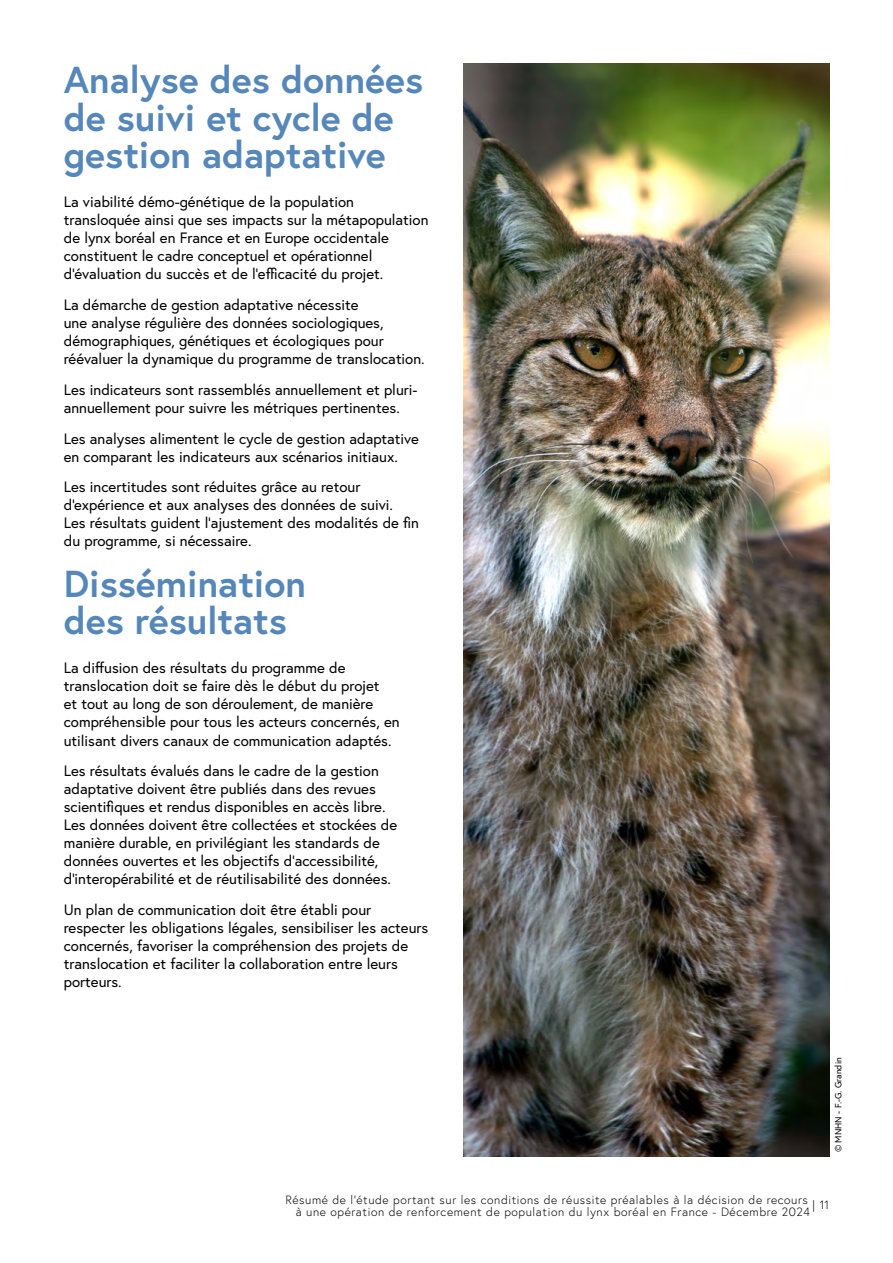
<style>
.page{position:relative;width:893px;height:1263px;background:#fff}
.page>*{position:absolute;margin:0;border:0;box-sizing:border-box;transform-origin:0 0}
.t1{font:700 37.5px/37.5px "Europa";color:#5687ba}
.t2{font:15px/18px "Europa";color:#000}
.t3{font:300 12px/12px "Europa";letter-spacing:.05em;color:#000}
.t4{font:9px "Europa";color:#000}
</style>
<div class="page">
<img style="left:463px;top:64px;width:366px;height:1093px">
<h1 class="t1" style="left:64px;top:60px;width:361px">Analyse des données de suivi et cycle de gestion adaptative</h1>
<p class="t2" style="left:64px;top:193px;width:366px">La viabilité démo-génétique de la population transloquée ainsi que ses impacts sur la métapopulation de lynx boréal en France et en Europe occidentale constituent le cadre conceptuel et opérationnel d’évaluation du succès et de l’efficacité du projet.</p>
<p class="t2" style="left:64px;top:296px;width:362px">La démarche de gestion adaptative nécessite<br>une analyse régulière des données sociologiques, démographiques, génétiques et écologiques pour réévaluer la dynamique du programme de translocation.</p>
<p class="t2" style="left:64px;top:380px;width:355px">Les indicateurs sont rassemblés annuellement et pluri&shy;annuellement pour suivre les métriques pertinentes.</p>
<p class="t2" style="left:64px;top:429px;width:357px">Les analyses alimentent le cycle de gestion adaptative en comparant les indicateurs aux scénarios initiaux.</p>
<p class="t2" style="left:64px;top:478px;width:357px">Les incertitudes sont réduites grâce au retour d'expérience et aux analyses des données de suivi.<br>Les résultats guident l'ajustement des modalités de fin du programme, si nécessaire.</p>
<h1 class="t1" style="left:64px;top:564px;width:244px">Dissémination des résultats</h1>
<p class="t2" style="left:64px;top:659px;width:337px">La diffusion des résultats du programme de translocation doit se faire dès le début du projet<br>et tout au long de son déroulement, de manière compréhensible pour tous les acteurs concernés, en utilisant divers canaux de communication adaptés.</p>
<p class="t2" style="left:64px;top:762px;width:335px">Les résultats évalués dans le cadre de la gestion adaptative doivent être publiés dans des revues scientifiques et rendus disponibles en accès libre.<br>Les données doivent être collectées et stockées de manière durable, en privilégiant les standards de données ouvertes et les objectifs d’accessibilité, d’interopérabilité et de réutilisabilité des données.</p>
<p class="t2" style="left:64px;top:900px;width:366px">Un plan de communication doit être établi pour respecter les obligations légales, sensibiliser les acteurs concernés, favoriser la compréhension des projets de translocation et faciliter la collaboration entre leurs porteurs.</p>
<p class="t4" style="left:833px;top:1152px;width:96px;rotate:-90deg">© MNHN - F.-G. Grandin</p>
<p class="t3" style="left:296px;top:1194px;width:535px;text-indent:-10px">Résumé de l’étude portant sur les conditions de réussite préalables à la décision de recours | 11 à une opération de renforcement de population du lynx boréal en France - Décembre 2024</p>
</div>
